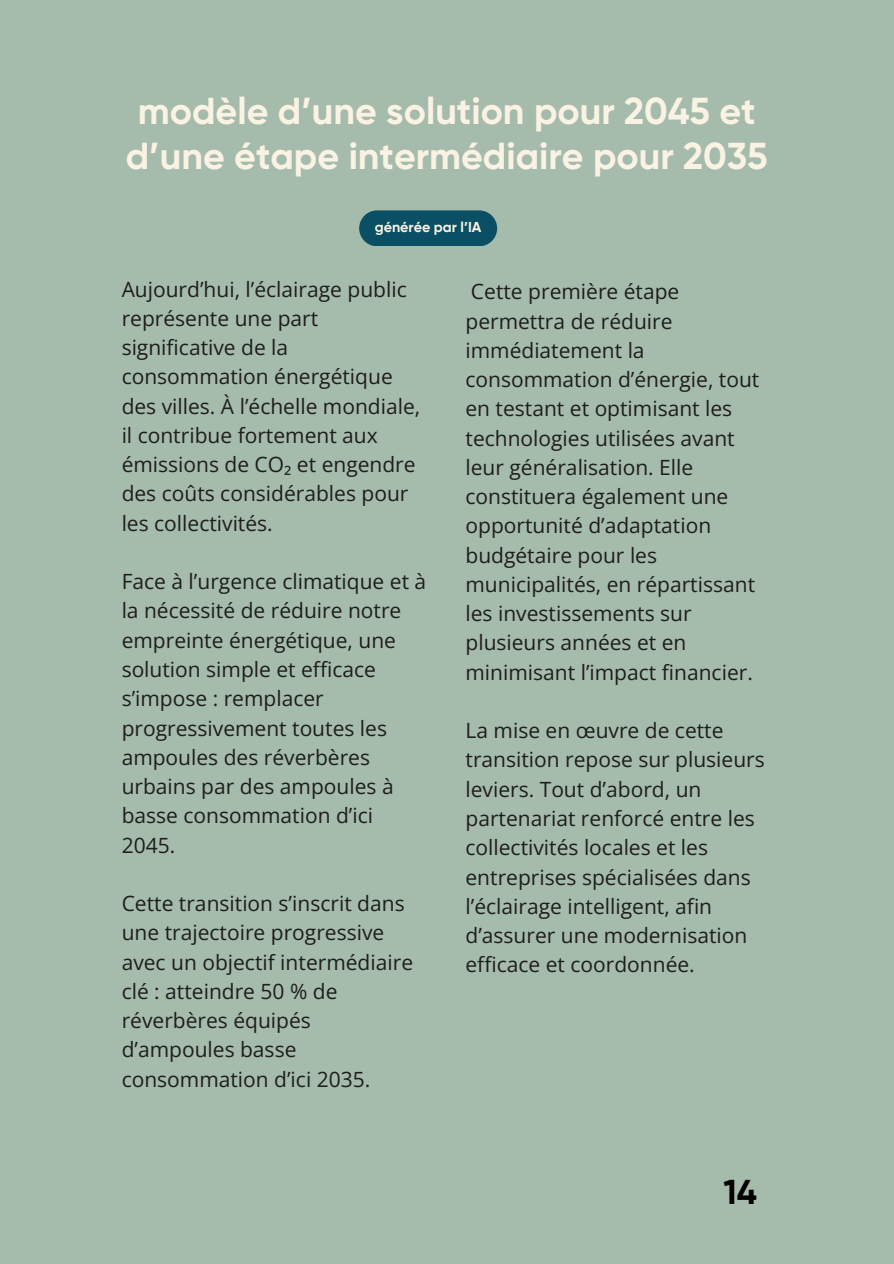
<style>
.page{position:relative;width:894px;height:1264px;background:#fff}
.page>*{position:absolute;margin:0;border:0;box-sizing:border-box;transform-origin:0 0}
.t1{font:700 37.5px/45px "Gilroy";color:#faf2e3;text-align:center}
.t2{font:700 34.5px "Gilroy";color:#000}
.t3{font:21px/29.2px "Open Sans";color:#1e1e1c}
.t4{font:700 14.25px "Gilroy";color:#faf2e3}
</style>
<div class="page">
<div style="left:0;top:0;width:893px;height:1263px;background:#a5bbac"></div>
<div style="left:359px;top:210px;width:138px;height:36px;background:#0a4f63;border-radius:18px"></div>
<h1 class="t1" style="left:126px;top:89px;width:643px">modèle d’une solution pour 2045 et d’une étape intermédiaire pour 2035</h1>
<p class="t4" style="left:374px;top:218px;width:108px">générée par l’IA</p>
<p class="t3" style="left:122px;top:274px;width:300px">Aujourd’hui, l’éclairage public représente une part significative de la consommation énergétique des villes. À l’échelle mondiale, il contribue fortement aux émissions de CO₂ et engendre des coûts considérables pour les collectivités.</p>
<h2 class="t3" style="left:122px;top:566px;width:306px">Face à l’urgence climatique et à la nécessité de réduire notre empreinte énergétique, une solution simple et efficace s’impose : remplacer progressivement toutes les ampoules des réverbères urbains par des ampoules à basse consommation d’ici<br>2045.</h2>
<h2 class="t3" style="left:122px;top:888px;width:293px">Cette transition s’inscrit dans une trajectoire progressive avec un objectif intermédiaire clé : atteindre 50 % de réverbères équipés d’ampoules basse consommation d’ici 2035.</h2>
<h2 class="t3" style="left:465px;top:276px;width:295px">Cette première étape permettra de réduire immédiatement la consommation d’énergie, tout en testant et optimisant les technologies utilisées avant leur généralisation. Elle constituera également une opportunité d’adaptation budgétaire pour les municipalités, en répartissant les investissements sur plusieurs années et en minimisant l’impact financier.</h2>
<h2 class="t3" style="left:465px;top:715px;width:301px">La mise en œuvre de cette transition repose sur plusieurs leviers. Tout d’abord, un partenariat renforcé entre les collectivités locales et les entreprises spécialisées dans l’éclairage intelligent, afin d’assurer une modernisation efficace et coordonnée.</h2>
<h2 class="t2" style="left:723px;top:1171px;width:35px">14</h2>
</div>
